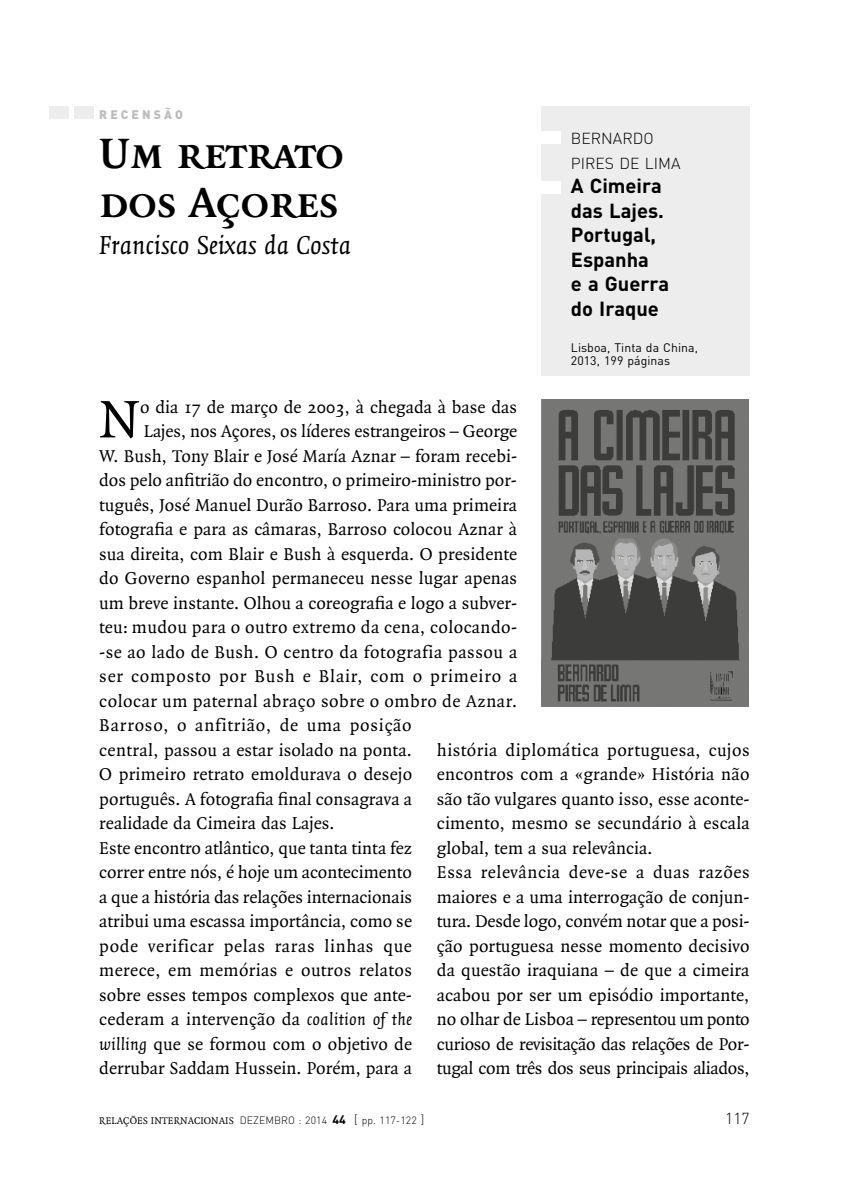
<style>
.page{position:relative;width:844px;height:1191px;background:#fff}
.page>*{position:absolute;margin:0;border:0;box-sizing:border-box;transform-origin:0 0}
.t1{font:56.52px "Quadraat";color:#000}
.t2{font:45.5px/49px "Quadraat Bold Small Caps";color:#000}
.t3{font:italic 28px "Quadraat";color:#000}
.t4{font:700 20.12px/24.5px "DIN";color:#000}
.t5{font:18.38px/24.5px "Quadraat";letter-spacing:.005em;color:#000}
.t6{font:18.38px "Quadraat";letter-spacing:.03em;color:#000}
.t7{font:18.38px "Quadraat";letter-spacing:.025em;color:#000}
.t8{font:18.38px "Quadraat";letter-spacing:.045em;color:#000}
.t9{font:18.38px "Quadraat";letter-spacing:.035em;color:#000}
.t10{font:18.38px "Quadraat";letter-spacing:.04em;color:#000}
.t11{font:300 15.75px/24.5px "DIN";color:#000}
.t12{font:12.25px/12.2px "DIN";letter-spacing:.005em;color:#000}
.t13{font:900 12.25px "DIN";letter-spacing:.255em;color:#bcbcbc}
.t14{font:300 10.5px "DIN";letter-spacing:.005em;color:#000}
.s1{font-style:italic}
.s2{font-family:"Quadraat";font-weight:400}
.s3{font-weight:700;font-size:12.25px}
.s4{font-size:12.25px}
</style>
<div class="page">
<div style="left:49px;top:107px;width:20px;height:12px;background:#ededed"></div>
<div style="left:74px;top:107px;width:20px;height:12px;background:#ededed"></div>
<div style="left:541px;top:106px;width:208px;height:270px;background:#ededed"></div>
<img style="left:541px;top:399px;width:207px;height:308px">
<div style="left:541px;top:131px;width:20px;height:12px;background:#fff"></div>
<div style="left:541px;top:181px;width:20px;height:12px;background:#fff"></div>
<p class="t13" style="left:99px;top:106px;width:85px">RECENSÃO</p>
<h2 class="t2" style="left:99px;top:130px;width:246px">Um retrato dos Açores</h2>
<h3 class="t3" style="left:99px;top:230px;width:253px">Francisco Seixas da Costa</h3>
<p class="t11" style="left:570px;top:126px;width:111px">BERNARDO<br>PIRES DE LIMA</p>
<p class="t4" style="left:570px;top:173px;width:100px">A Cimeira das Lajes.<br>Portugal,<br>Espanha<br>e a Guerra do Iraque</p>
<p class="t12" style="left:570px;top:342px;width:128px">Lisboa, Tinta da China,<br>2013, 199 páginas</p>
<h1 class="t1" style="left:99px;top:390px;width:42px">N</h1>
<p class="t5" style="left:140px;top:395px;width:378px">o dia 17 de março de 2003, à chegada à base das</p>
<p class="t5" style="left:144px;top:420px;width:375px">Lajes, nos Açores, os líderes estrangeiros – George</p>
<p class="t5" style="left:99px;top:444px;width:419px">W. Bush, Tony Blair e José María Aznar – foram recebi‑</p>
<p class="t5" style="left:99px;top:469px;width:419px">dos pelo anfitrião do encontro, o primeiro-ministro por‑</p>
<p class="t5" style="left:99px;top:493px;width:419px">tuguês, José Manuel Durão Barroso. Para uma primeira</p>
<p class="t5" style="left:99px;top:518px;width:419px">fotografia e para as câmaras, Barroso colocou Aznar à</p>
<p class="t5" style="left:99px;top:542px;width:419px">sua direita, com Blair e Bush à esquerda. O presidente</p>
<p class="t5" style="left:99px;top:567px;width:419px">do Governo espanhol permaneceu nesse lugar apenas</p>
<p class="t5" style="left:99px;top:591px;width:419px">um breve instante. Olhou a coreografia e logo a subver‑</p>
<p class="t7" style="left:99px;top:618px;width:419px">teu: mudou para o outro extremo da cena, colocando‑</p>
<p class="t6" style="left:99px;top:642px;width:419px">-se ao lado de Bush. O centro da fotografia passou a</p>
<p class="t8" style="left:99px;top:667px;width:419px">ser composto por Bush e Blair, com o primeiro a</p>
<p class="t6" style="left:99px;top:691px;width:419px">colocar um paternal abraço sobre o ombro de Aznar.</p>
<p class="t10" style="left:99px;top:716px;width:314px">Barroso, o anfitrião, de uma posição</p>
<p class="t5" style="left:99px;top:738px;width:314px">central, passou a estar isolado na ponta.</p>
<p class="t5" style="left:99px;top:763px;width:314px">O primeiro retrato emoldurava o desejo</p>
<p class="t5" style="left:99px;top:787px;width:314px">português. A fotografia final consagrava a</p>
<p class="t5" style="left:99px;top:812px;width:237px">realidade da Cimeira das Lajes.</p>
<p class="t5" style="left:99px;top:836px;width:314px">Este encontro atlântico, que tanta tinta fez</p>
<p class="t5" style="left:99px;top:861px;width:314px">correr entre nós, é hoje um acontecimento</p>
<p class="t5" style="left:99px;top:885px;width:314px">a que a história das relações internacionais</p>
<p class="t5" style="left:99px;top:910px;width:314px">atribui uma escassa importância, como se</p>
<p class="t9" style="left:99px;top:936px;width:314px">pode verificar pelas raras linhas que</p>
<p class="t5" style="left:99px;top:959px;width:314px">merece, em memórias e outros relatos</p>
<p class="t5" style="left:99px;top:983px;width:314px">sobre esses tempos complexos que ante‑</p>
<p class="t5" style="left:99px;top:1008px;width:314px">cederam a intervenção da <span class="s1">coalition of the</span></p>
<p class="t5" style="left:99px;top:1032px;width:314px"><span class="s1">willing</span> que se formou com o objetivo de</p>
<p class="t5" style="left:99px;top:1057px;width:314px">derrubar Saddam Hussein. Porém, para a</p>
<p class="t5" style="left:437px;top:738px;width:314px">história diplomática portuguesa, cujos encontros com a «grande» História não são tão vulgares quanto isso, esse aconte‑ cimento, mesmo se secundário à escala global, tem a sua relevância.<br>Essa relevância deve-se a duas razões maiores e a uma interrogação de conjun‑ tura. Desde logo, convém notar que a posi‑ ção portuguesa nesse momento decisivo da questão iraquiana – de que a cimeira acabou por ser um episódio importante, no olhar de Lisboa – representou um ponto curioso de revisitação das relações de Por‑ tugal com três dos seus principais aliados,</p>
<p class="t14" style="left:99px;top:1113px;width:326px"><span class="s2">RELAÇÕES INTERNACIONAIS</span> DEZEMBRO : 2014 <span class="s3">44</span> <span class="s4">[</span> pp. 117-122 <span class="s4">]</span></p>
<p class="t11" style="left:725px;top:1105px;width:26px">117</p>
</div>
